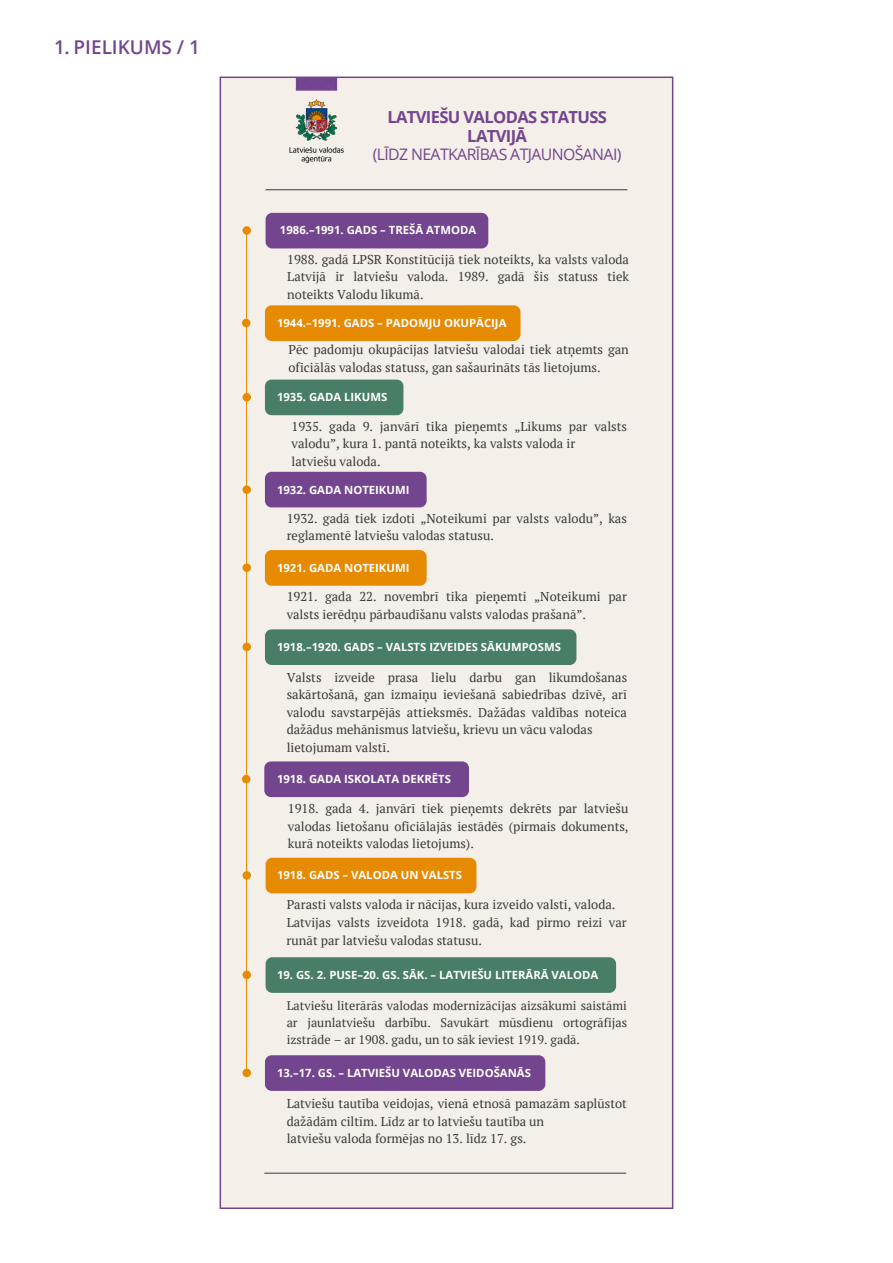
<style>
.page{position:relative;width:893px;height:1263px;background:#fff}
.page>*{position:absolute;margin:0;border:0;box-sizing:border-box;transform-origin:0 0}
.t1{font:600 19.05px "Open Sans";color:#734590}
.t2{font:700 16.65px/18.6px "Open Sans";letter-spacing:-.04em;color:#73458e;text-align:center}
.t3{font:15.9px "Open Sans";letter-spacing:-.04em;color:#73458e}
.t4{font:12.75px/17.5px "PT Serif";color:#3b3a3a}
.t5{font:12.45px/17px "PT Serif";color:#3b3a3a;text-align:justify}
.t6{font:700 11.25px "Open Sans";color:#fff}
</style>
<div class="page">
<div style="left:220px;top:77px;width:453px;height:1131px;background:#f4efe8"></div>
<hr style="left:266px;top:189px;width:361px;height:1px;background:#3b3a3a">
<img style="left:289px;top:79px;width:55px;height:84px">
<div style="left:266px;top:213px;width:222px;height:35px;background:#73458e;border-radius:7px"></div>
<div style="left:265px;top:305px;width:255px;height:36px;background:#e68a01;border-radius:7px"></div>
<div style="left:265px;top:380px;width:138px;height:35px;background:#487e65;border-radius:7px"></div>
<div style="left:265px;top:472px;width:162px;height:35px;background:#73458e;border-radius:7px"></div>
<div style="left:265px;top:550px;width:162px;height:36px;background:#e68a01;border-radius:7px"></div>
<div style="left:265px;top:629px;width:311px;height:36px;background:#487e65;border-radius:7px"></div>
<div style="left:264px;top:761px;width:205px;height:36px;background:#73458e;border-radius:7px"></div>
<div style="left:266px;top:858px;width:210px;height:35px;background:#e68a01;border-radius:7px"></div>
<div style="left:266px;top:957px;width:350px;height:36px;background:#487e65;border-radius:7px"></div>
<div style="left:265px;top:1055px;width:280px;height:36px;background:#73458e;border-radius:7px"></div>
<hr style="left:264px;top:1173px;width:362px;height:1px;background:#3b3a3a">
<div style="left:243px;top:226px;width:8px;height:9px;background:#e68a01;border-radius:50%"></div>
<hr style="left:246px;top:231px;width:1px;height:842px;background:#e68a01">
<div style="left:242px;top:319px;width:8px;height:8px;background:#e68a01;border-radius:50%"></div>
<div style="left:243px;top:393px;width:8px;height:8px;background:#e68a01;border-radius:50%"></div>
<div style="left:243px;top:485px;width:8px;height:9px;background:#e68a01;border-radius:50%"></div>
<div style="left:243px;top:563px;width:8px;height:9px;background:#e68a01;border-radius:50%"></div>
<div style="left:243px;top:643px;width:8px;height:8px;background:#e68a01;border-radius:50%"></div>
<div style="left:242px;top:775px;width:8px;height:8px;background:#e68a01;border-radius:50%"></div>
<div style="left:243px;top:871px;width:8px;height:8px;background:#e68a01;border-radius:50%"></div>
<div style="left:243px;top:971px;width:8px;height:8px;background:#e68a01;border-radius:50%"></div>
<div style="left:243px;top:1069px;width:8px;height:8px;background:#e68a01;border-radius:50%"></div>
<h1 class="t1" style="left:54px;top:34px;width:148px">1. PIELIKUMS / 1</h1>
<h2 class="t2" style="left:387px;top:108px;width:221px">LATVIEŠU VALODAS STATUSS<br>LATVIJĀ</h2>
<p class="t3" style="left:373px;top:143px;width:250px">(LĪDZ NEATKARĪBAS ATJAUNOŠANAI)</p>
<p class="t6" style="left:280px;top:222px;width:198px">1986.–1991. GADS – TREŠĀ ATMODA</p>
<p class="t4" style="left:287px;top:250px;width:343px;text-align:justify">1988. gadā LPSR Konstitūcijā tiek noteikts, ka valsts valoda Latvijā ir latviešu valoda. 1989. gadā šis statuss tiek noteikts Valodu likumā.</p>
<p class="t6" style="left:277px;top:315px;width:231px">1944.–1991. GADS – PADOMJU OKUPĀCIJA</p>
<p class="t4" style="left:289px;top:341px;width:342px">Pēc padomju okupācijas latviešu valodai tiek atņemts gan oficiālās valodas statuss, gan sašaurināts tās lietojums.</p>
<p class="t6" style="left:277px;top:389px;width:112px">1935. GADA LIKUMS</p>
<p class="t4" style="left:292px;top:417px;width:337px">1935. gada 9. janvārī tika pieņemts „Likums par valsts valodu”, kura 1. pantā noteikts, ka valsts valoda ir<br>latviešu valoda.</p>
<p class="t6" style="left:277px;top:482px;width:134px">1932. GADA NOTEIKUMI</p>
<p class="t4" style="left:287px;top:509px;width:342px">1932. gadā tiek izdoti „Noteikumi par valsts valodu”, kas reglamentē latviešu valodas statusu.</p>
<p class="t6" style="left:277px;top:560px;width:134px">1921. GADA NOTEIKUMI</p>
<p class="t4" style="left:287px;top:588px;width:342px">1921. gada 22. novembrī tika pieņemti „Noteikumi par valsts ierēdņu pārbaudīšanu valsts valodas prašanā”.</p>
<p class="t6" style="left:277px;top:639px;width:285px">1918.–1920. GADS – VALSTS IZVEIDES SĀKUMPOSMS</p>
<p class="t4" style="left:287px;top:668px;width:342px">Valsts izveide prasa lielu darbu gan likumdošanas sakārtošanā, gan izmaiņu ieviešanā sabiedrības dzīvē, arī valodu savstarpējās attieksmēs. Dažādas valdības noteica dažādus mehānismus latviešu, krievu un vācu valodas lietojumam valstī.</p>
<p class="t6" style="left:277px;top:771px;width:175px">1918. GADA ISKOLATA DEKRĒTS</p>
<p class="t4" style="left:288px;top:800px;width:342px;text-align:justify">1918. gada 4. janvārī tiek pieņemts dekrēts par latviešu valodas lietošanu oficiālajās iestādēs (pirmais dokuments, kurā noteikts valodas lietojums).</p>
<p class="t6" style="left:277px;top:867px;width:187px">1918. GADS – VALODA UN VALSTS</p>
<p class="t4" style="left:287px;top:896px;width:342px">Parasti valsts valoda ir nācijas, kura izveido valsti, valoda.<br>Latvijas valsts izveidota 1918. gadā, kad pirmo reizi var runāt par latviešu valodas statusu.</p>
<p class="t6" style="left:277px;top:967px;width:323px">19. GS. 2. PUSE–20. GS. SĀK. – LATVIEŠU LITERĀRĀ VALODA</p>
<p class="t5" style="left:287px;top:997px;width:342px">Latviešu literārās valodas modernizācijas aizsākumi saistāmi ar jaunlatviešu darbību. Savukārt mūsdienu ortogrāfijas izstrāde – ar 1908. gadu, un to sāk ieviest 1919. gadā.</p>
<p class="t6" style="left:277px;top:1065px;width:255px">13.–17. GS. – LATVIEŠU VALODAS VEIDOŠANĀS</p>
<p class="t4" style="left:287px;top:1095px;width:342px">Latviešu tautība veidojas, vienā etnosā pamazām saplūstot dažādām ciltīm. Līdz ar to latviešu tautība un<br>latviešu valoda formējas no 13. līdz 17. gs.</p>
</div>
